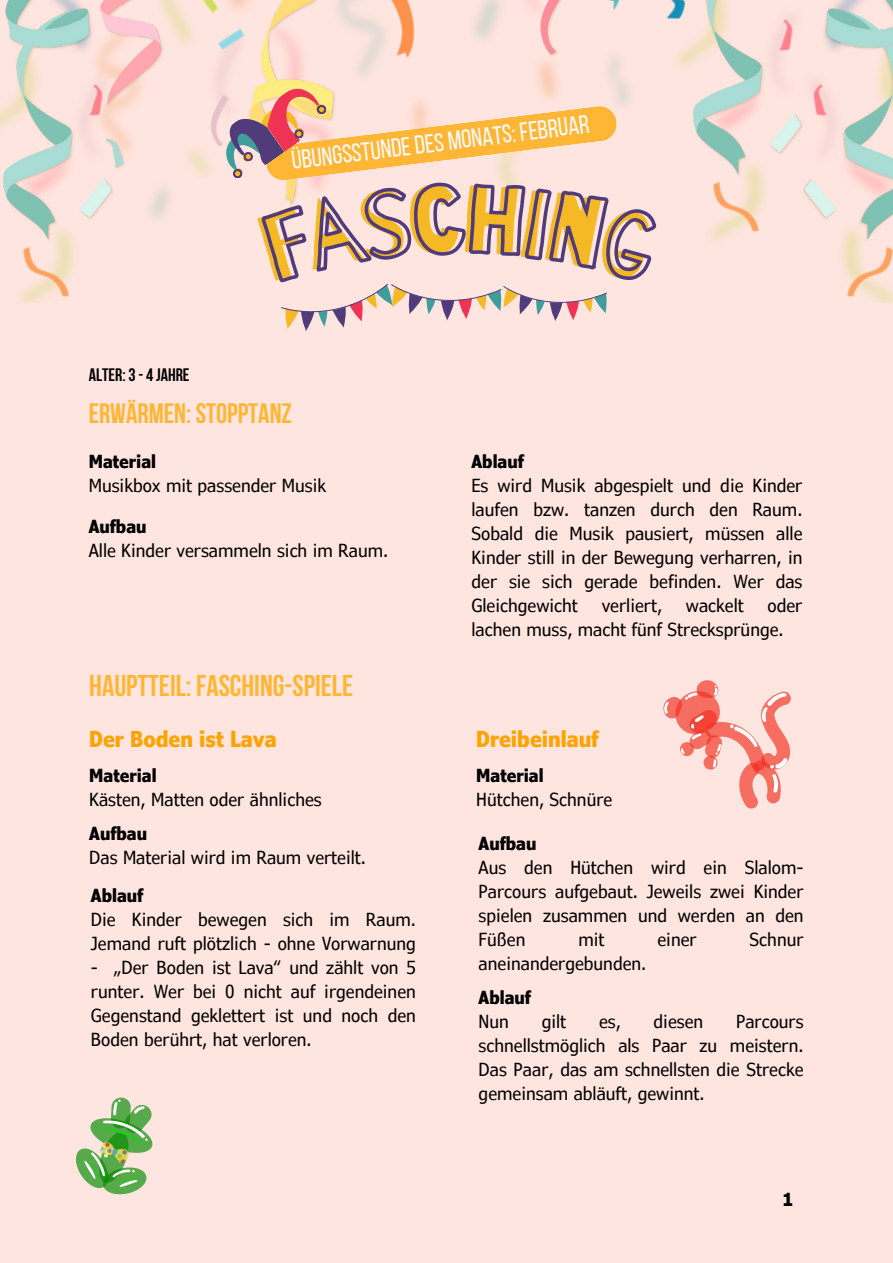
<style>
.page{position:relative;width:893px;height:1263px;background:#fff}
.page>*{position:absolute;margin:0;border:0;box-sizing:border-box;transform-origin:0 0}
.t1{font:700 30px "Bebas Neue";color:#ffb634}
.t2{font:700 28px "Bebas Neue";color:#ffb634}
.t3{font:26px "Bebas Neue";color:#f8f8f8}
.t4{font:700 condensed 22px "Verdana Pro";color:#ffa300}
.t5{font:condensed 18px/24px "Verdana Pro";color:#000;text-align:justify}
.t6{font:700 condensed 18px "Verdana Pro";color:#000}
.t7{font:700 18px "Bebas Neue";color:#000}
</style>
<div class="page">
<div style="left:0;top:0;width:892px;height:1263px;background:#ffe5df"></div>
<img style="left:113px;top:0;width:689px;height:241px">
<img style="left:0;top:0;width:113px;height:303px">
<img style="left:803px;top:0;width:89px;height:303px">
<svg style="left:76px;top:1097px;width:77px;height:98px"></svg>
<svg style="left:663px;top:680px;width:128px;height:129px"></svg>
<img style="left:99px;top:1141px;width:32px;height:23px">
<svg style="left:136px;top:0;width:280px;height:241px"></svg>
<svg style="left:416px;top:0;width:137px;height:80px"></svg>
<svg style="left:213px;top:80px;width:454px;height:251px"></svg>
<p class="t7" style="left:89px;top:367px;width:102px">ALTER:3 - 4 JAHRE</p>
<p class="t3" style="left:290px;top:150px;width:301px;rotate:-7deg">Übungsstundedes Monats: Februar</p>
<h2 class="t2" style="left:89px;top:402px;width:205px">ERWÄRMEN: STOPPTANZ</h2>
<h4 class="t6" style="left:89px;top:450px;width:69px">Material</h4>
<p class="t5" style="left:89px;top:473px;width:239px">Musikbox mit passender Musik</p>
<p class="t6" style="left:89px;top:515px;width:59px">Aufbau</p>
<p class="t5" style="left:89px;top:538px;width:301px">Alle Kinder versammeln sich im Raum.</p>
<p class="t1" style="left:89px;top:674px;width:265px">HAUPTTEIL:FASCHING-SPIELE</p>
<p class="t4" style="left:89px;top:724px;width:189px">Der Boden ist Lava</p>
<p class="t6" style="left:89px;top:763px;width:69px">Material</p>
<p class="t5" style="left:89px;top:786px;width:234px">Kästen, Matten oder ähnliches</p>
<p class="t6" style="left:89px;top:822px;width:59px">Aufbau</p>
<p class="t5" style="left:89px;top:845px;width:278px">Das Material wird im Raum verteilt.</p>
<p class="t6" style="left:91px;top:884px;width:54px">Ablauf</p>
<h4 class="t5" style="left:91px;top:907px;width:326px">Die Kinder bewegen sich im Raum.<br>Jemand ruft plötzlich - ohne Vorwarnung</h4>
<h4 class="t5" style="left:91px;top:955px;width:326px">- „Der Boden ist Lava“ und zählt von 5 runter. Wer bei 0 nicht auf irgendeinen Gegenstand geklettert ist und noch den Boden berührt, hat verloren.</h4>
<p class="t6" style="left:471px;top:450px;width:54px">Ablauf</p>
<h3 class="t5" style="left:471px;top:473px;width:332px">Es wird Musik abgespielt und die Kinder laufen bzw. tanzen durch den Raum.<br>Sobald die Musik pausiert, müssen alle Kinder still in der Bewegung verharren, in der sie sich gerade befinden. Wer das Gleichgewicht</h3>
<h3 class="t5" style="left:471px;top:593px;width:332px;text-indent:296px">oder lachen muss, macht fünf Strecksprünge.</h3>
<h3 class="t5" style="left:601px;top:593px;width:62px">verliert,</h3>
<h3 class="t5" style="left:686px;top:593px;width:59px">wackelt</h3>
<p class="t4" style="left:476px;top:724px;width:124px">Dreibeinlauf</p>
<h1 class="t6" style="left:476px;top:763px;width:69px">Material</h1>
<p class="t5" style="left:476px;top:786px;width:138px">Hütchen, Schnüre</p>
<p class="t6" style="left:478px;top:832px;width:59px">Aufbau</p>
<p class="t5" style="left:478px;top:855px;width:326px">Aus den Hütchen wird ein Slalom-Parcours aufgebaut. Jeweils zwei Kinder spielen zusammen und werden an den Füßen</p>
<p class="t5" style="left:578px;top:927px;width:28px">mit</p>
<p class="t5" style="left:657px;top:927px;width:41px">einer</p>
<p class="t5" style="left:749px;top:927px;width:55px">Schnur</p>
<p class="t5" style="left:478px;top:951px;width:169px">aneinandergebunden.</p>
<p class="t6" style="left:478px;top:986px;width:54px">Ablauf</p>
<p class="t5" style="left:478px;top:1009px;width:32px">Nun</p>
<p class="t5" style="left:541px;top:1009px;width:26px">gilt</p>
<p class="t5" style="left:599px;top:1009px;width:23px">es,</p>
<p class="t5" style="left:653px;top:1009px;width:51px">diesen</p>
<p class="t5" style="left:478px;top:1009px;width:326px;text-indent:257px">Parcours schnellstmöglich als Paar zu meistern.<br>Das Paar, das am schnellsten die Strecke gemeinsam abläuft, gewinnt.</p>
<p class="t6" style="left:782px;top:1188px;width:12px">1</p>
</div>
